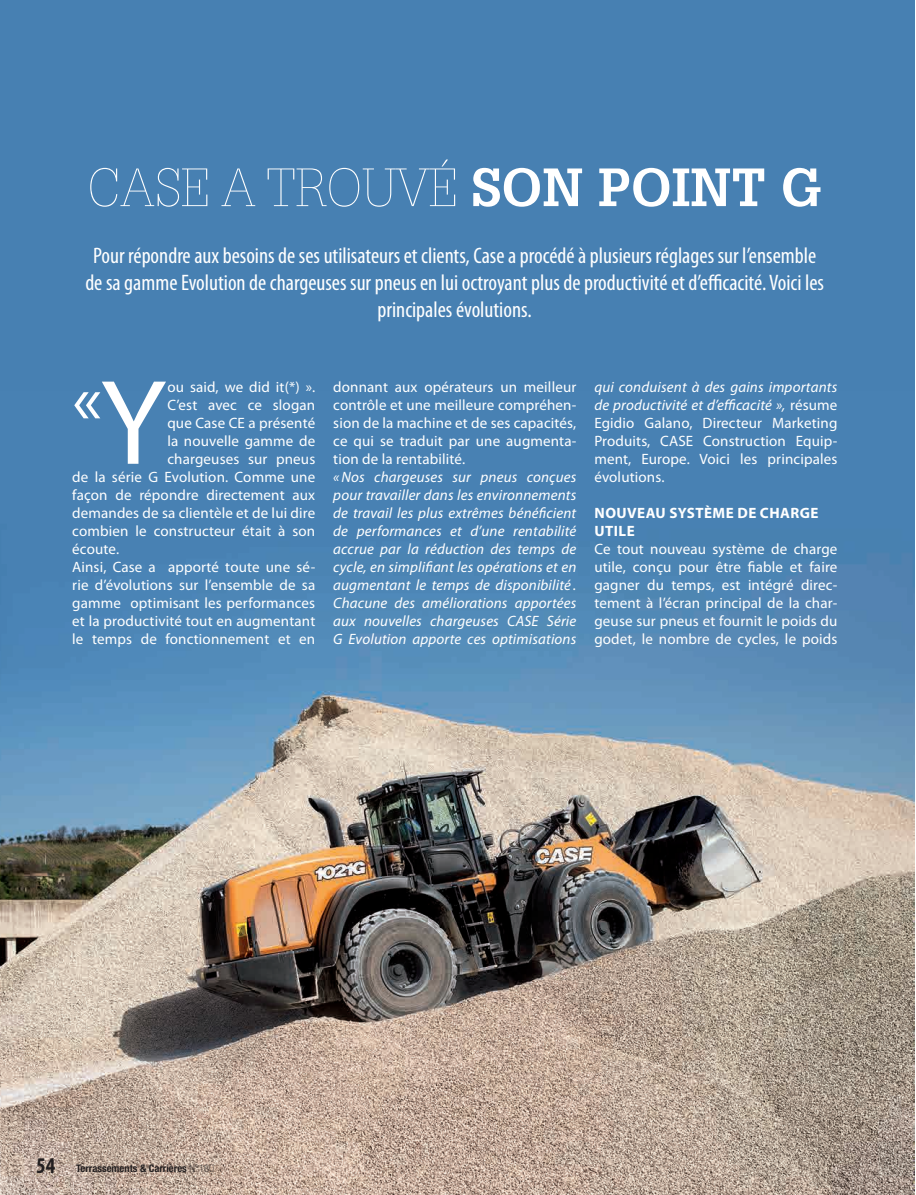
<style>
.page{position:relative;width:916px;height:1195px;background:#fff}
.page>*{position:absolute;margin:0;border:0;box-sizing:border-box;transform-origin:0 0}
.t1{font:70.95px "Myriad Pro";color:#fff}
.t2{font:100 52.5px "Glypha";color:#fff}
.t3{font:condensed 22.5px/27px "Myriad Pro";color:#fff;text-align:center}
.t4{font:15px/18px "Myriad Pro";letter-spacing:.01em;color:#fff;text-align:justify}
.t5{font:italic 15px/18px "Myriad Pro";letter-spacing:.01em;color:#fff;text-align:justify}
.t6{font:700 15px/18px "Myriad Pro";letter-spacing:.03em;color:#fff}
.t7{font:700 condensed 10.5px "Helvetica Neue";color:#231f20}
.s1{font-weight:700}
.s2{font-size:121.8px}
.s3{font-style:italic}
.s4{font-family:"Myriad Pro";font-size:22.5px}
.s5{font-weight:100}
</style>
<div class="page">
<div style="left:0;top:0;width:914px;height:1194px;background:#4780b2"></div>
<img style="left:0;top:565px;width:914px;height:629px">
<h2 class="t2" style="left:88px;top:157px;width:735px">CASE A TROUVÉ <span class="s1">SON POINT G</span></h2>
<p class="t3" style="left:85px;top:242px;width:740px">Pour répondre aux besoins de ses utilisateurs et clients, Case a procédé à plusieurs réglages sur l’ensemble de sa gamme Evolution de chargeuses sur pneus en lui octroyant plus de productivité et d’efficacité. Voici les principales évolutions.</p>
<h1 class="t1" style="left:72px;top:355px;width:95px">«<span class="s2">Y</span></h1>
<p class="t4" style="left:167px;top:377px;width:149px">ou said, we did it(*) ».</p>
<p class="t4" style="left:167px;top:395px;width:149px">C’est avec ce slogan</p>
<p class="t4" style="left:167px;top:413px;width:149px">que Case CE a présenté</p>
<p class="t4" style="left:167px;top:431px;width:149px">la nouvelle gamme de</p>
<p class="t4" style="left:167px;top:449px;width:149px">chargeuses sur pneus</p>
<p class="t4" style="left:72px;top:467px;width:244px">de la série G Evolution. Comme une</p>
<p class="t4" style="left:72px;top:485px;width:244px">façon de répondre directement aux</p>
<p class="t4" style="left:72px;top:503px;width:244px">demandes de sa clientèle et de lui dire</p>
<p class="t4" style="left:72px;top:521px;width:244px">combien le constructeur était à son</p>
<p class="t4" style="left:72px;top:539px;width:48px">écoute.</p>
<p class="t4" style="left:72px;top:557px;width:244px">Ainsi, Case a apporté toute une sé-</p>
<p class="t4" style="left:72px;top:575px;width:244px">rie d’évolutions sur l’ensemble de sa</p>
<p class="t4" style="left:72px;top:593px;width:244px">gamme optimisant les performances</p>
<p class="t4" style="left:72px;top:611px;width:244px">et la productivité tout en augmentant</p>
<p class="t4" style="left:72px;top:629px;width:244px">le temps de fonctionnement et en</p>
<p class="t4" style="left:333px;top:377px;width:244px">donnant aux opérateurs un meilleur contrôle et une meilleure compréhen&shy;sion de la machine et de ses capacités, ce qui se traduit par une augmenta&shy;tion de la rentabilité.</p>
<p class="t5" style="left:333px;top:467px;width:244px">«Nos chargeuses sur pneus conçues pour travailler dans les environnements de travail les plus extrêmes bénéficient de performances et d’une rentabilité accrue par la réduction des temps de cycle, en simplifiant les opérations et en augmentant le temps de disponibilité .<br>Chacune des améliorations apportées aux nouvelles chargeuses CASE Série G Evolution apporte ces optimisations</p>
<p class="t4" style="left:594px;top:377px;width:244px"><span class="s3">qui conduisent à des gains importants de productivité et d’efficacité »,</span> résume Egidio Galano, Directeur Marketing Produits, CASE Construction Equip&shy;ment, Europe. Voici les principales évolutions.</p>
<p class="t6" style="left:594px;top:503px;width:225px">NOUVEAU SYSTÈME DE CHARGE<br>UTILE</p>
<p class="t4" style="left:594px;top:539px;width:244px">Ce tout nouveau système de charge utile, conçu pour être fiable et faire gagner du temps, est intégré direc&shy;tement à l’écran principal de la char&shy;geuse sur pneus et fournit le poids du godet, le nombre de cycles, le poids</p>
<p class="t7" style="left:36px;top:1161px;width:179px"><span class="s4">54</span> Terrassements &amp; Carrières <span class="s5">N°180</span></p>
</div>
